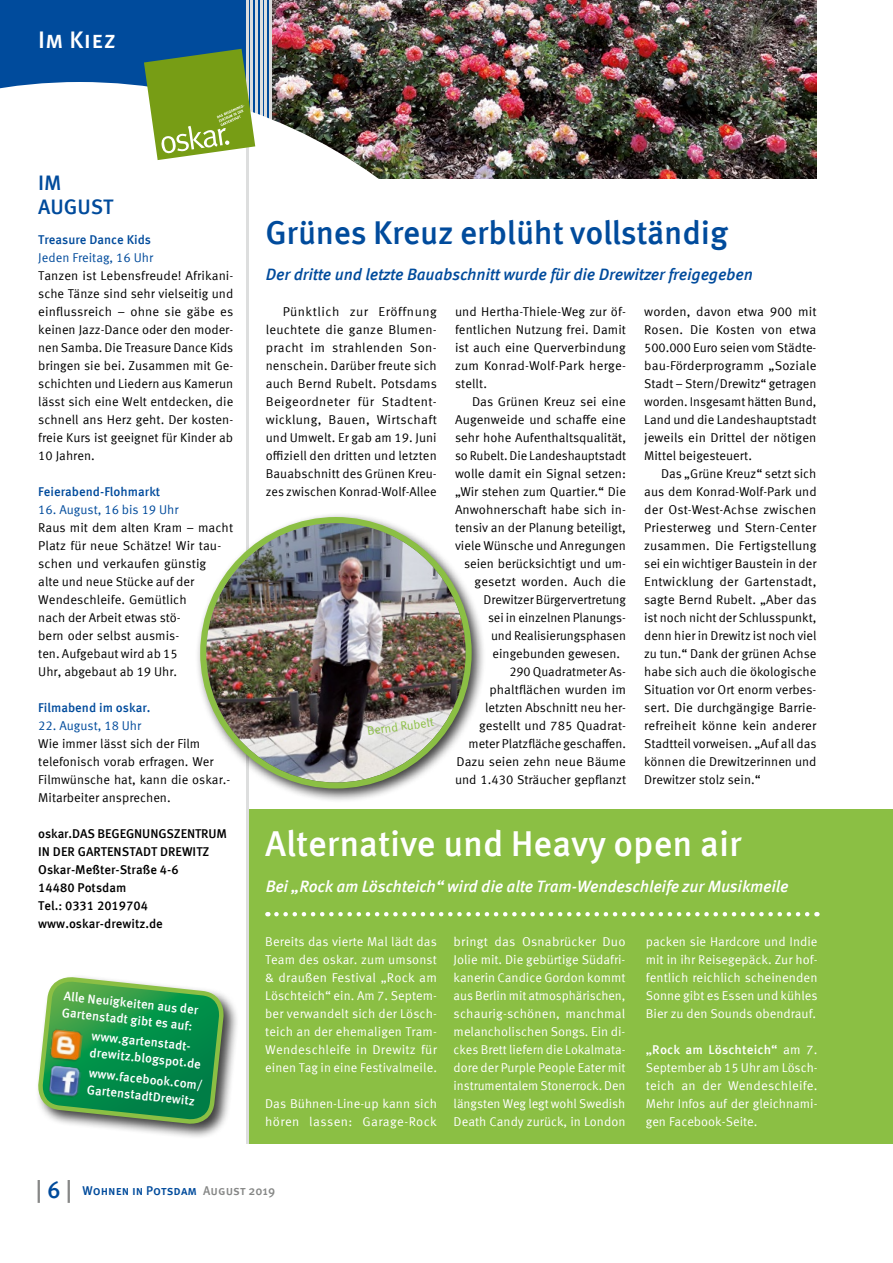
<style>
.page{position:relative;width:893px;height:1263px;background:#fff}
.page>*{position:absolute;margin:0;border:0;box-sizing:border-box;transform-origin:0 0}
.t1{font:500 36px "Meta Offc";color:#fff}
.t2{font:500 33px "Meta Offc";letter-spacing:-.005em;color:#004b9c}
.t3{font:500 24px "Meta Sc Offc";letter-spacing:.015em;color:#fff}
.t4{font:500 21px/24px "Meta Offc";color:#004b9c}
.t5{font:italic 500 16.5px "Meta Offc";letter-spacing:-.01em;color:#fff}
.t6{font:italic 500 16.5px "Meta Offc";letter-spacing:-.01em;color:#004b9c}
.t7{font:12.75px/18px "Meta Offc Norm";color:#000;text-align:justify}
.t8{font:12.75px/18px "Meta Offc Norm";color:#fff;text-align:justify}
.t9{font:500 12.75px/16.5px "Meta Offc";letter-spacing:.01em;color:#fff}
.t10{font:500 12.75px/18px "Meta Offc";color:#000}
.t11{font:500 12.75px "Meta Offc";color:#004b9c}
.t12{font:12.75px "Meta Offc Norm";color:#004b9c}
.t13{font:500 12.75px "Meta Sc Offc";color:#004b9c}
.t14{font:12px "Meta Offc Norm";color:#8bbf44}
.s1{font-family:"Meta Offc Norm";font-weight:400}
.s2{font-size:24px;color:#868786}
.s3{font-size:24px}
.s4{color:#868786}
</style>
<div class="page">
<img style="left:272px;top:0;width:544px;height:179px">
<div style="left:0;top:0;width:270px;height:146px;background:#004b9c"></div>
<hr style="left:264px;top:0;width:3px;height:121px;background:#dddede">
<hr style="left:269px;top:0;width:3px;height:121px;background:#dddede">
<hr style="left:260px;top:0;width:2px;height:121px;background:#dddede">
<hr style="left:255px;top:0;width:3px;height:121px;background:#dddede">
<hr style="left:251px;top:0;width:2px;height:121px;background:#dddede">
<img style="left:0;top:82px;width:430px;height:97px">
<div style="left:249px;top:810px;width:644px;height:334px;background:#8bbf44"></div>
<svg style="left:276px;top:912px;width:541px;height:4px"></svg>
<hr style="left:246px;top:0;width:3px;height:1144px;background:#dddede">
<svg style="left:144px;top:49px;width:111px;height:111px"></svg>
<div style="left:35px;top:973px;width:204px;height:166px;background:#000;opacity:.75"></div>
<svg style="left:36px;top:974px;width:190px;height:165px"></svg>
<img style="left:49px;top:1028px;width:34px;height:34px">
<img style="left:48px;top:1065px;width:34px;height:34px">
<div style="left:195px;top:512px;width:291px;height:291px;background:#000;opacity:.75"></div>
<img style="left:206px;top:523px;width:260px;height:259px">
<div style="left:200px;top:517px;width:272px;height:271px;border:6px solid #8bbf44;border-radius:50%"></div>
<h3 class="t3" style="left:38px;top:26px;width:79px">Im Kiez</h3>
<h3 class="t4" style="left:38px;top:171px;width:77px">IM<br>AUGUST</h3>
<p class="t11" style="left:38px;top:232px;width:114px">Treasure Dance Kids</p>
<p class="t12" style="left:38px;top:250px;width:116px">Jeden Freitag, 16 Uhr</p>
<p class="t7" style="left:38px;top:267px;width:197px">Tanzen ist Lebensfreude! Afrikani&shy;sche Tänze sind sehr vielseitig und einflussreich – ohne sie gäbe es keinen Jazz-Dance oder den moder&shy;nen Samba. Die Treasure Dance Kids bringen sie bei. Zusammen mit Ge&shy;schichten und Liedern aus Kamerun lässt sich eine Welt entdecken, die schnell ans Herz geht. Der kosten&shy;freie Kurs ist geeignet für Kinder ab 10 Jahren.</p>
<p class="t11" style="left:38px;top:484px;width:124px">Feierabend-Flohmarkt</p>
<p class="t12" style="left:38px;top:502px;width:142px">16. August, 16 bis 19 Uhr</p>
<p class="t7" style="left:38px;top:519px;width:196px;text-align:left">Raus mit dem alten Kram – macht<br>Platz für neue Schätze! Wir tau&shy;schen und verkaufen günstig<br>alte und neue Stücke auf der<br>Wendeschleife. Gemütlich<br>nach der Arbeit etwas stö-<br>bern oder selbst ausmis-<br>ten. Aufgebaut wird ab 15<br>Uhr, abgebaut ab 19 Uhr.</p>
<p class="t11" style="left:38px;top:700px;width:114px">Filmabend im oskar.</p>
<p class="t12" style="left:38px;top:718px;width:105px">22. August, 18 Uhr</p>
<p class="t7" style="left:38px;top:735px;width:194px;text-align:left">Wie immer lässt sich der Film telefonisch vorab erfragen. Wer<br>Filmwünsche hat, kann die oskar.-<br>Mitarbeiter ansprechen.</p>
<p class="t10" style="left:38px;top:825px;width:190px">oskar.DAS BEGEGNUNGSZENTRUM<br>IN DER GARTENSTADT DREWITZ<br>Oskar-Meßter-Straße 4-6<br>14480 Potsdam<br>Tel.: 0331 2019704 www.oskar-drewitz.de</p>
<p class="t9" style="left:65px;top:988px;width:137px;rotate:6deg">Alle Neuigkeiten aus der<br>Gartenstadt gibt es auf:</p>
<p class="t9" style="left:92px;top:1028px;width:113px;rotate:6deg">www.gartenstadt&shy;drewitz.blogspot.de</p>
<p class="t9" style="left:90px;top:1065px;width:116px;rotate:6deg">www.facebook.com/<br>GartenstadtDrewitz</p>
<h2 class="t2" style="left:265px;top:213px;width:464px">Grünes Kreuz erblüht vollständig</h2>
<p class="t6" style="left:266px;top:264px;width:489px">Der dritte und letzte Bauabschnitt wurde für die Drewitzer freigegeben</p>
<p class="t7" style="left:266px;top:303px;width:173px;text-indent:17px">Pünktlich zur Eröffnung leuchtete die ganze Blumen&shy;pracht im strahlenden Son&shy;nenschein. Darüber freute sich auch Bernd Rubelt. Potsdams Beigeordneter für Stadtent&shy;wicklung, Bauen, Wirtschaft und Umwelt. Er gab am 19. Juni offiziell den dritten und letzten Bauabschnitt des Grünen Kreu&shy;zes zwischen Konrad-Wolf-Allee</p>
<p class="t7" style="left:455px;top:303px;width:173px">und Hertha-Thiele-Weg zur öf&shy;fentlichen Nutzung frei. Damit ist auch eine Querverbindung zum Konrad-Wolf-Park herge&shy;stellt.</p>
<p class="t7" style="left:472px;top:393px;width:156px">Das Grünen Kreuz sei eine</p>
<p class="t7" style="left:455px;top:411px;width:173px">Augenweide und schaffe eine</p>
<p class="t7" style="left:455px;top:429px;width:173px">sehr hohe Aufenthaltsqualität,</p>
<p class="t7" style="left:455px;top:447px;width:173px">so Rubelt. Die Landeshauptstadt</p>
<p class="t7" style="left:455px;top:465px;width:173px">wolle damit ein Signal setzen:</p>
<p class="t7" style="left:455px;top:483px;width:173px">„Wir stehen zum Quartier.“ Die</p>
<p class="t7" style="left:455px;top:501px;width:173px">Anwohnerschaft habe sich in-</p>
<p class="t7" style="left:455px;top:519px;width:172px">tensiv an der Planung beteiligt,</p>
<p class="t7" style="left:455px;top:537px;width:173px">viele Wünsche und Anregungen</p>
<p class="t7" style="left:464px;top:555px;width:163px">seien berücksichtigt und um-</p>
<p class="t7" style="left:474px;top:573px;width:153px">gesetzt worden. Auch die</p>
<p class="t7" style="left:483px;top:591px;width:144px">Drewitzer Bürgervertretung</p>
<p class="t7" style="left:488px;top:609px;width:139px">sei in einzelnen Planungs-</p>
<p class="t7" style="left:491px;top:627px;width:136px">und Realisierungsphasen</p>
<p class="t7" style="left:492px;top:645px;width:129px">eingebunden gewesen.</p>
<p class="t7" style="left:509px;top:663px;width:118px">290 Quadratmeter As-</p>
<p class="t7" style="left:489px;top:681px;width:138px">phaltflächen wurden im</p>
<p class="t7" style="left:485px;top:699px;width:143px">letzten Abschnitt neu her-</p>
<p class="t7" style="left:479px;top:717px;width:149px">gestellt und 785 Quadrat-</p>
<p class="t7" style="left:468px;top:735px;width:159px">meter Platzfläche geschaffen.</p>
<p class="t7" style="left:456px;top:753px;width:171px">Dazu seien zehn neue Bäume</p>
<p class="t7" style="left:455px;top:771px;width:173px">und 1.430 Sträucher gepflanzt</p>
<p class="t14" style="left:366px;top:724px;width:68px;rotate:-8deg">Bernd Rubelt</p>
<p class="t7" style="left:644px;top:303px;width:174px;text-align:left">worden, davon etwa 900 mit<br>Rosen. Die Kosten von etwa<br>500.000 Euro seien vom Städte&shy;bau-Förderprogramm „Soziale<br>Stadt – Stern/Drewitz“ getragen worden. Insgesamt hätten Bund,<br>Land und die Landeshauptstadt jeweils ein Drittel der nötigen<br>Mittel beigesteuert.</p>
<p class="t7" style="left:644px;top:465px;width:174px;text-indent:17px">Das „Grüne Kreuz“ setzt sich aus dem Konrad-Wolf-Park und der Ost-West-Achse zwischen Priesterweg und Stern-Center zusammen. Die Fertigstellung sei ein wichtiger Baustein in der Entwicklung der Gartenstadt, sagte Bernd Rubelt. „Aber das ist noch nicht der Schlusspunkt, denn hier in Drewitz ist noch viel zu tun.“ Dank der grünen Achse habe sich auch die ökologische Situation vor Ort enorm verbes&shy;sert. Die durchgängige Barrie&shy;refreiheit könne kein anderer Stadtteil vorweisen. „Auf all das können die Drewitzerinnen und Drewitzer stolz sein.“</p>
<h1 class="t1" style="left:265px;top:822px;width:478px">Alternative und Heavy open air</h1>
<p class="t5" style="left:266px;top:876px;width:524px">Bei „Rock am Löschteich“ wird die alte Tram-Wendeschleife zur Musikmeile</p>
<p class="t8" style="left:265px;top:933px;width:173px">Bereits das vierte Mal lädt das Team des oskar. zum umsonst &amp; draußen Festival „Rock am Löschteich“ ein. Am 7. Septem&shy;ber verwandelt sich der Lösch&shy;teich an der ehemaligen Tram-Wendeschleife in Drewitz für einen Tag in eine Festivalmeile.</p>
<p class="t8" style="left:265px;top:1095px;width:173px">Das Bühnen-Line-up kann sich hören lassen: Garage-Rock</p>
<p class="t8" style="left:454px;top:933px;width:173px">bringt das Osnabrücker Duo Jolie mit. Die gebürtige Südafri&shy;kanerin Candice Gordon kommt aus Berlin mit atmosphärischen, schaurig-schönen, manchmal melancholischen Songs. Ein di&shy;ckes Brett liefern die Lokalmata&shy;dore der Purple People Eater mit instrumentalem Stonerrock. Den längsten Weg legt wohl Swedish Death Candy zurück, in London</p>
<p class="t8" style="left:646px;top:933px;width:173px">packen sie Hardcore und Indie mit in ihr Reisegepäck. Zur hof&shy;fentlich reichlich scheinenden Sonne gibt es Essen und kühles Bier zu den Sounds obendrauf.</p>
<p class="t9" style="left:646px;top:1042px;width:173px">„Rock am Löschteich“ <span class="s1">am 7.</span></p>
<p class="t8" style="left:646px;top:1059px;width:173px">September ab 15 Uhr am Lösch&shy;teich an der Wendeschleife.<br>Mehr Infos auf der gleichnami&shy;gen Facebook-Seite.</p>
<p class="t13" style="left:36px;top:1183px;width:241px"><span class="s2">|</span> <span class="s3">6</span> <span class="s2">|</span> Wohnen in Potsdam <span class="s4">August 2019</span></p>
</div>
